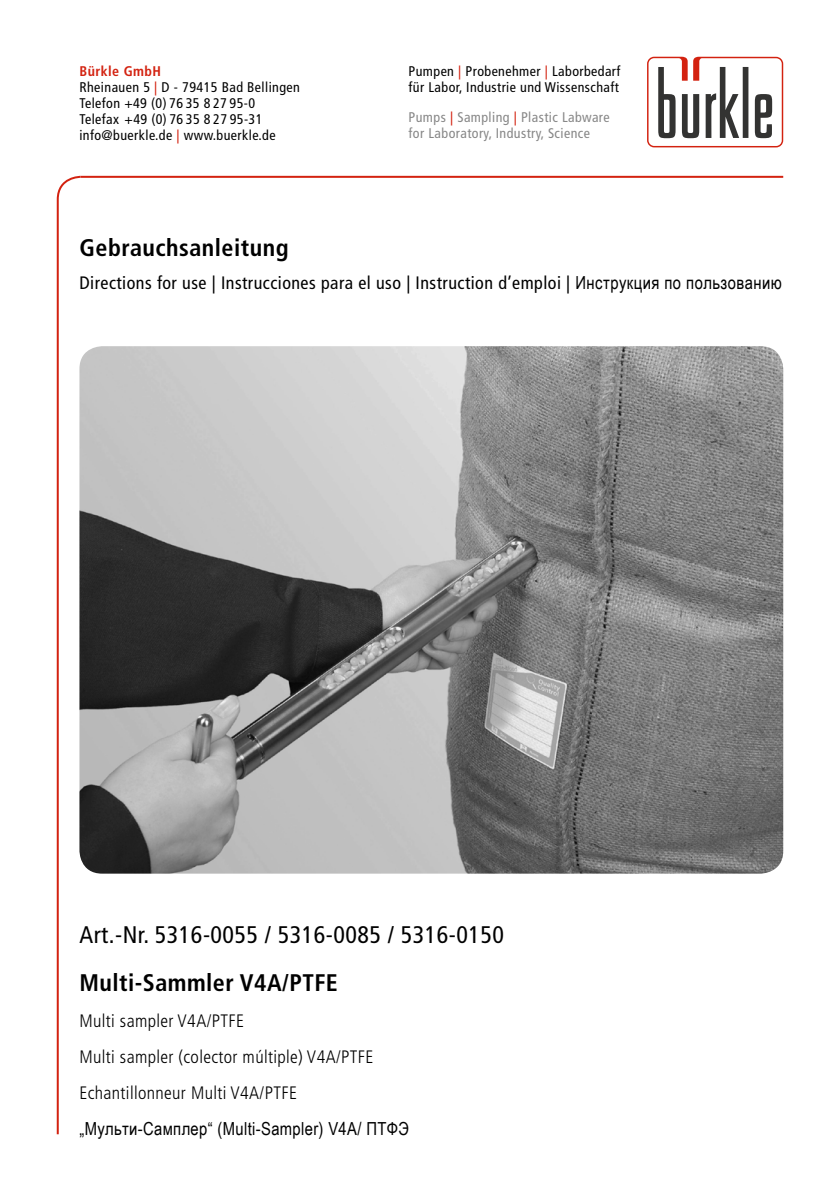
<style>
.page{position:relative;width:840px;height:1191px;background:#fff}
.page>*{position:absolute;margin:0;border:0;box-sizing:border-box;transform-origin:0 0}
.t1{font:700 condensed 24px "Frutiger";letter-spacing:.02em;color:#000}
.t2{font:condensed 24px "Frutiger";letter-spacing:.02em;color:#000}
.t3{font:300 condensed 18px/36px "Frutiger";letter-spacing:.02em;color:#000}
.t4{font:condensed 18px "Frutiger";letter-spacing:.025em;color:#000}
.t5{font:18px "Arial Narrow";letter-spacing:.02em;color:#000}
.t6{font:condensed 14px/16px "Frutiger";letter-spacing:.03em;color:#000}
.t7{font:condensed 14px/16px "Frutiger";letter-spacing:.03em;color:#878787}
.s1{font-weight:700;color:#d32210}
.s2{color:#d32210}
.s3{font-family:"Arial Narrow";font-stretch:normal}
</style>
<div class="page">
<svg style="left:56px;top:175px;width:26px;height:960px"></svg>
<hr style="left:80px;top:176px;width:702px;height:2px;background:#d32210">
<img style="left:79px;top:346px;width:703px;height:527px">
<svg style="left:647px;top:57px;width:135px;height:90px"></svg>
<p class="t6" style="left:79px;top:64px;width:222px"><span class="s1">Bürkle GmbH<br></span>Rheinauen 5 <span class="s2">|</span> D - 79415 Bad Bellingen<br>Telefon +49 (0) 76 35 8 27 95-0<br>Telefax +49 (0) 76 35 8 27 95-31 info@buerkle.de <span class="s2">|</span> www.buerkle.de</p>
<p class="t6" style="left:408px;top:64px;width:213px">Pumpen <span class="s2">|</span> Probenehmer <span class="s2">|</span> Laborbedarf für Labor, Industrie und Wissenschaft</p>
<p class="t7" style="left:408px;top:109px;width:202px">Pumps <span class="s2">|</span> Sampling <span class="s2">|</span> Plastic Labware for Laboratory, Industry, Science</p>
<h1 class="t1" style="left:79px;top:234px;width:210px">Gebrauchsanleitung</h1>
<p class="t4" style="left:79px;top:272px;width:703px">Directions for use | Instrucciones para el uso | Instruction d’emploi | <span class="s3">Инструкция по пользованию</span></p>
<h1 class="t2" style="left:79px;top:920px;width:426px">Art.-Nr. 5316-0055 / 5316-0085 / 5316-0150</h1>
<h1 class="t1" style="left:79px;top:968px;width:260px">Multi-Sammler V4A/PTFE</h1>
<p class="t3" style="left:79px;top:1002px;width:295px">Multi sampler V4A/PTFE<br>Multi sampler (colector múltiple) V4A/PTFE<br>Echantillonneur Multi V4A/PTFE</p>
<p class="t5" style="left:79px;top:1115px;width:331px">„Мульти-Самплер“ (Multi-Sampler) V4A/ ПТФЭ</p>
</div>
